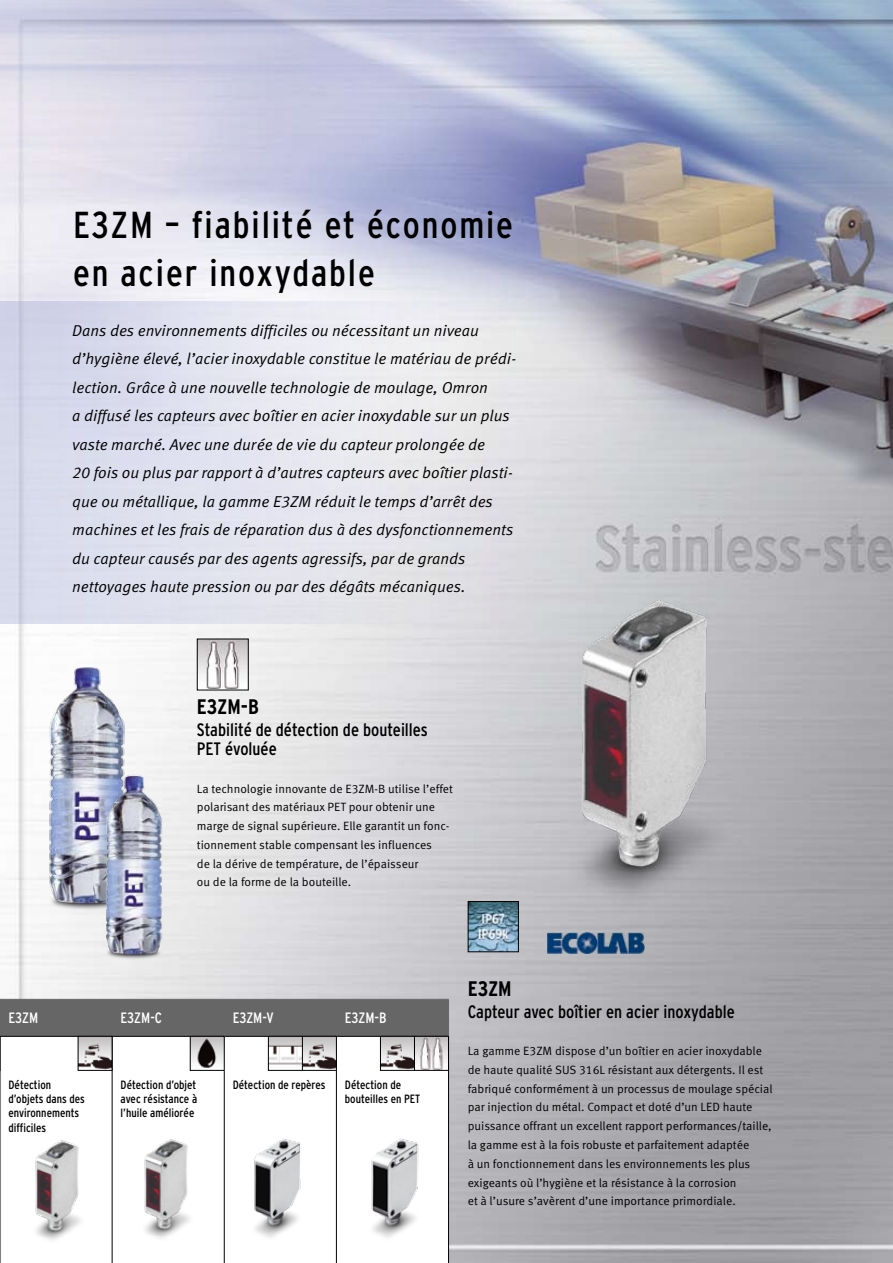
<style>
.page{position:relative;width:893px;height:1263px;background:#fff}
.page>*{position:absolute;margin:0;border:0;box-sizing:border-box;transform-origin:0 0}
.t1{font:condensed 37.5px/48px "Interstate";letter-spacing:.05em;color:#000}
.t2{font:700 condensed 21px "Interstate";color:#000}
.t3{font:condensed 18px/19.5px "Interstate";color:#000}
.t4{font:italic 15.75px/28.5px "Meta Pro";color:#000}
.t5{font:condensed 15px "Interstate";color:#fff}
.t6{font:12px/18.8px "Meta Pro";color:#000}
.t7{font:condensed 12px/14.4px "Interstate";color:#000}
</style>
<div class="page">
<img style="left:0;top:0;width:893px;height:1263px">
<img style="left:0;top:0;width:857px;height:230px">
<div style="left:0;top:999px;width:448px;height:264px;background:#fff"></div>
<img style="left:0;top:302px;width:540px;height:321px">
<img style="left:488px;top:541px;width:303px;height:427px">
<img style="left:199px;top:641px;width:48px;height:47px">
<div style="left:197px;top:639px;width:52px;height:51px;border:1px solid #000"></div>
<img style="left:547px;top:933px;width:97px;height:20px">
<img style="left:31px;top:652px;width:111px;height:262px">
<img style="left:92px;top:764px;width:84px;height:198px">
<img style="left:470px;top:903px;width:47px;height:47px">
<div style="left:468px;top:901px;width:51px;height:51px;border:1px solid #000"></div>
<hr style="left:0;top:1037px;width:1px;height:226px;background:#000">
<hr style="left:112px;top:1037px;width:1px;height:226px;background:#000">
<hr style="left:224px;top:1037px;width:1px;height:226px;background:#000">
<hr style="left:336px;top:1037px;width:1px;height:226px;background:#000">
<hr style="left:448px;top:1037px;width:1px;height:226px;background:#000">
<hr style="left:336px;top:999px;width:113px;height:1px;background:#666">
<hr style="left:448px;top:1000px;width:1px;height:36px;background:#666">
<img style="left:35px;top:1140px;width:46px;height:100px">
<img style="left:254px;top:1138px;width:47px;height:100px">
<img style="left:144px;top:1139px;width:46px;height:100px">
<img style="left:371px;top:1138px;width:48px;height:100px">
<svg style="left:0;top:999px;width:448px;height:72px"></svg>
<img style="left:192px;top:1038px;width:31px;height:31px">
<div style="left:190px;top:1036px;width:35px;height:35px;border:1px solid #000"></div>
<img style="left:270px;top:1038px;width:65px;height:31px">
<div style="left:302px;top:1036px;width:35px;height:35px;border:1px solid #000"></div>
<div style="left:268px;top:1036px;width:35px;height:35px;border:1px solid #000"></div>
<img style="left:382px;top:1038px;width:65px;height:31px">
<div style="left:380px;top:1036px;width:35px;height:35px;border:1px solid #000"></div>
<div style="left:414px;top:1036px;width:35px;height:35px;border:1px solid #000"></div>
<h1 class="t1" style="left:73px;top:201px;width:442px">E3ZM – fiabilité et économie en acier inoxydable</h1>
<p class="t4" style="left:72px;top:316px;width:446px">Dans des environnements difficiles ou nécessitant un niveau d’hygiène élevé, l’acier inoxydable constitue le matériau de prédi&shy;lection. Grâce à une nouvelle technologie de moulage, Omron<br>a diffusé les capteurs avec boîtier en acier inoxydable sur un plus vaste marché. Avec une durée de vie du capteur prolongée de<br>20 fois ou plus par rapport à d’autres capteurs avec boîtier plasti&shy;que ou métallique, la gamme E3ZM réduit le temps d’arrêt des machines et les frais de réparation dus à des dysfonctionnements du capteur causés par des agents agressifs, par de grands nettoyages haute pression ou par des dégâts mécaniques.</p>
<h2 class="t2" style="left:197px;top:695px;width:63px">E3ZM-B</h2>
<h3 class="t3" style="left:197px;top:719px;width:232px">Stabilité de détection de bouteilles<br>PET évoluée</h3>
<p class="t6" style="left:197px;top:779px;width:258px">La technologie innovante de E3ZM-B utilise l’effet polarisant des matériaux PET pour obtenir une marge de signal supérieure. Elle garantit un fonc&shy;tionnement stable compensant les influences<br>de la dérive de température, de l’épaisseur<br>ou de la forme de la bouteille.</p>
<p class="t5" style="left:9px;top:1009px;width:31px">E3ZM</p>
<p class="t5" style="left:121px;top:1009px;width:43px">E3ZM-C</p>
<p class="t5" style="left:233px;top:1009px;width:42px">E3ZM-V</p>
<p class="t5" style="left:345px;top:1009px;width:43px">E3ZM-B</p>
<p class="t7" style="left:9px;top:1077px;width:78px">Détection d’objets dans des environnements difficiles</p>
<p class="t7" style="left:121px;top:1077px;width:78px;text-align:justify">Détection d’objet avec résistance à l’huile améliorée</p>
<p class="t7" style="left:233px;top:1077px;width:94px">Détection de repères</p>
<p class="t7" style="left:345px;top:1077px;width:77px">Détection de bouteilles en PET</p>
<h2 class="t2" style="left:468px;top:977px;width:45px">E3ZM</h2>
<h3 class="t3" style="left:468px;top:1001px;width:269px">Capteur avec boîtier en acier inoxydable</h3>
<p class="t6" style="left:468px;top:1042px;width:306px">La gamme E3ZM dispose d’un boîtier en acier inoxydable de haute qualité SUS 316L résistant aux détergents. Il est fabriqué conformément à un processus de moulage spécial par injection du métal. Compact et doté d’un LED haute puissance offrant un excellent rapport performances/taille, la gamme est à la fois robuste et parfaitement adaptée<br>à un fonctionnement dans les environnements les plus exigeants où l’hygiène et la résistance à la corrosion<br>et à l’usure s’avèrent d’une importance primordiale.</p>
</div>
